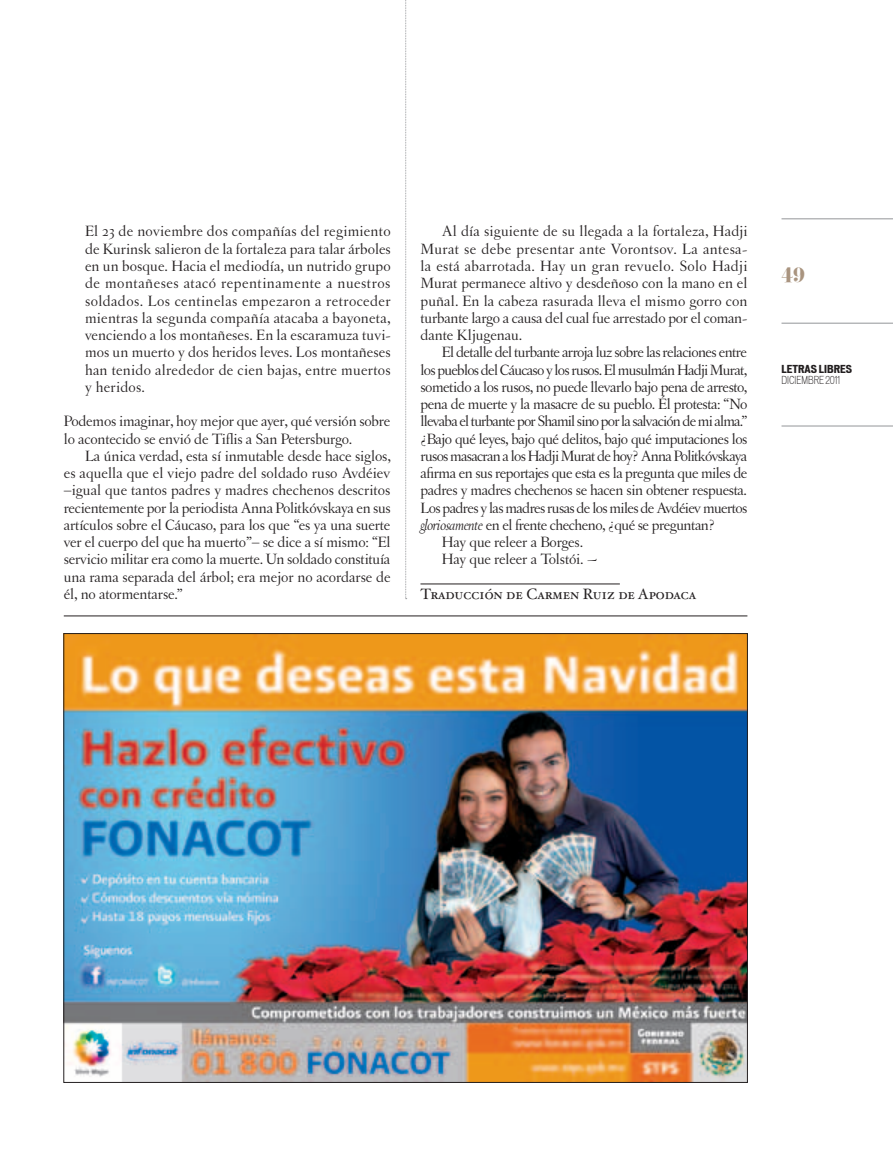
<style>
.page{position:relative;width:893px;height:1149px;background:#fff}
.page>*{position:absolute;margin:0;border:0;box-sizing:border-box;transform-origin:0 0}
.t1{font:18px "Eloquent JF";color:#a9947f}
.t2{font:15.75px/17.2px "Letras Oldstyle";letter-spacing:-.03em;color:#231f20;text-align:justify}
.t3{font:15.75px "Letras Oldstyle";letter-spacing:-.05em;color:#231f20}
.t4{font:15.75px "Letras Oldstyle";letter-spacing:-.01em;color:#231f20}
.t5{font:15px "Hoefler Txt Roman SC";letter-spacing:-.01em;color:#231f20}
.t6{font:300 condensed 10.5px "Vonnes";color:#231f20}
.t7{font:700 expanded 10.5px "Vonnes";color:#231f20}
.s1{font-style:italic}
</style>
<div class="page">
<hr style="left:781px;top:425px;width:112px;height:1px;background:#939598">
<hr style="left:781px;top:218px;width:112px;height:1px;background:#939598">
<hr style="left:781px;top:323px;width:112px;height:1px;background:#939598">
<svg style="left:405px;top:0;width:2px;height:599px"></svg>
<hr style="left:420px;top:583px;width:200px;height:1px;background:#231f20">
<img style="left:66px;top:635px;width:680px;height:445px">
<hr style="left:64px;top:615px;width:683px;height:1px;background:#231f20">
<p class="t2" style="left:85px;top:223px;width:307px">El 23 de noviembre dos compañías del regimiento de Kurinsk salieron de la fortaleza para talar árboles en un bosque. Hacia el mediodía, un nutrido grupo de montañeses atacó repentinamente a nuestros soldados. Los centinelas empezaron a retroceder mientras la segunda compañía atacaba a bayoneta, venciendo a los montañeses. En la escaramuza tuvi&shy;mos un muerto y dos heridos leves. Los montañeses han tenido alrededor de cien bajas, entre muertos y heridos.</p>
<p class="t2" style="left:64px;top:412px;width:328px">Podemos imaginar, hoy mejor que ayer, qué versión sobre lo acontecido se envió de Tiflis a San Petersburgo.</p>
<p class="t2" style="left:64px;top:447px;width:329px;text-indent:21px">La única verdad, esta sí inmutable desde hace siglos, es aquella que el viejo padre del soldado ruso Avdéiev –igual que tantos padres y madres chechenos descritos recientemente por la periodista Anna Politkóvskaya en sus artículos sobre el Cáucaso, para los que “es ya una suerte ver el cuerpo del que ha muerto”– se dice a sí mismo: “El servicio militar era como la muerte. Un soldado constituía una rama separada del árbol; era mejor no acordarse de él, no atormentarse.”</p>
<p class="t2" style="left:420px;top:223px;width:329px;text-indent:21px">Al día siguiente de su llegada a la fortaleza, Hadji Murat se debe presentar ante Vorontsov. La antesa&shy;la está abarrotada. Hay un gran revuelo. Solo Hadji Murat permanece altivo y desdeñoso con la mano en el puñal. En la cabeza rasurada lleva el mismo gorro con turbante largo a causa del cual fue arrestado por el coman&shy;dante Kljugenau.</p>
<p class="t2" style="left:442px;top:343px;width:307px">El detalle del turbante arroja luz sobre las relaciones entre</p>
<p class="t2" style="left:420px;top:361px;width:328px">los pueblos del Cáucaso y los rusos. El musulmán Hadji Murat,</p>
<p class="t2" style="left:420px;top:378px;width:328px">sometido a los rusos, no puede llevarlo bajo pena de arresto,</p>
<p class="t2" style="left:420px;top:395px;width:329px">pena de muerte y la masacre de su pueblo. Él protesta: “No</p>
<p class="t3" style="left:420px;top:412px;width:328px">llevaba el turbante por Shamil sino por la salvación de mi alma.”</p>
<p class="t2" style="left:420px;top:430px;width:328px">¿Bajo qué leyes, bajo qué delitos, bajo qué imputaciones los</p>
<p class="t2" style="left:420px;top:447px;width:328px">rusos masacran a los Hadji Murat de hoy? Anna Politkóvskaya</p>
<p class="t2" style="left:420px;top:464px;width:328px">afirma en sus reportajes que esta es la pregunta que miles de</p>
<p class="t2" style="left:420px;top:481px;width:328px">padres y madres chechenos se hacen sin obtener respuesta.</p>
<p class="t2" style="left:420px;top:499px;width:328px">Los padres y las madres rusas de los miles de Avdéiev muertos</p>
<p class="t2" style="left:420px;top:516px;width:296px"><span class="s1">gloriosamente</span> en el frente checheno, ¿qué se preguntan?</p>
<p class="t4" style="left:442px;top:533px;width:143px">Hay que releer a Borges.</p>
<p class="t4" style="left:442px;top:550px;width:157px">Hay que releer a Tolstói. ~</p>
<p class="t5" style="left:420px;top:584px;width:277px">Traducción de Carmen Ruiz de Apodaca</p>
<p class="t1" style="left:781px;top:262px;width:25px">49</p>
<p class="t7" style="left:781px;top:363px;width:72px">LETRAS LIBRES</p>
<p class="t6" style="left:781px;top:373px;width:60px">DICIEMBRE 2011</p>
</div>
